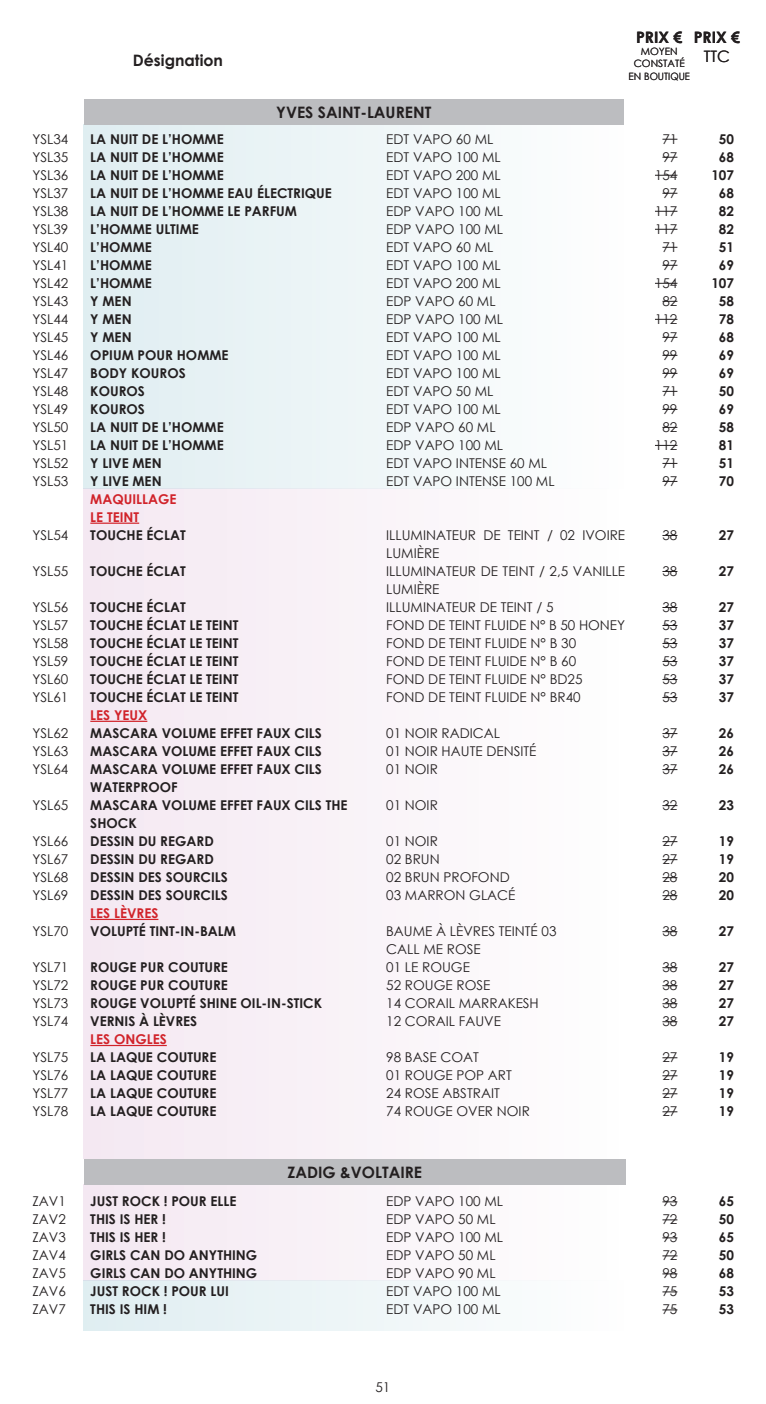
<style>
.page{position:relative;width:766px;height:1404px;background:#fff}
.page>*{position:absolute;margin:0;border:0;box-sizing:border-box;transform-origin:0 0}
.t1{font:700 15.75px "Century Gothic";color:#231f20}
.t2{font:15.75px "Century Gothic";color:#231f20}
.t3{font:13.5px/18px "Century Gothic";color:#231f20;text-align:justify}
.t4{font:700 13.5px/18px "Century Gothic";color:#231f20;text-align:justify}
.t5{font:700 13.5px/18px "Century Gothic";color:#d1232a}
.t6{font:10.12px/12.2px "Century Gothic";color:#231f20;text-align:center}
</style>
<div class="page">
<div style="left:84px;top:488px;width:541px;height:670px;background:#f9f3f8"></div>
<div style="left:84px;top:1184px;width:541px;height:96px;background:#f9f3f8"></div>
<div style="left:84px;top:1280px;width:541px;height:50px;background:linear-gradient(to right,#dfedf1,#fefefe)"></div>
<div style="left:84px;top:125px;width:541px;height:363px;background:linear-gradient(to right,#dfedf1,#fefefe)"></div>
<hr style="left:90px;top:522px;width:49px;height:1px;background:#d1232a">
<hr style="left:90px;top:720px;width:57px;height:1px;background:#d1232a">
<hr style="left:90px;top:918px;width:68px;height:1px;background:#d1232a">
<hr style="left:90px;top:1044px;width:77px;height:1px;background:#d1232a">
<div style="left:84px;top:99px;width:539px;height:26px;background:#bcbdc0"></div>
<svg style="left:662px;top:139px;width:15px;height:1px"></svg>
<svg style="left:662px;top:157px;width:15px;height:1px"></svg>
<svg style="left:655px;top:175px;width:22px;height:1px"></svg>
<svg style="left:662px;top:193px;width:15px;height:1px"></svg>
<svg style="left:655px;top:211px;width:22px;height:1px"></svg>
<svg style="left:655px;top:229px;width:22px;height:1px"></svg>
<svg style="left:662px;top:247px;width:15px;height:1px"></svg>
<svg style="left:662px;top:265px;width:15px;height:1px"></svg>
<svg style="left:655px;top:283px;width:22px;height:1px"></svg>
<svg style="left:662px;top:301px;width:15px;height:1px"></svg>
<svg style="left:655px;top:319px;width:22px;height:1px"></svg>
<svg style="left:662px;top:337px;width:15px;height:1px"></svg>
<svg style="left:662px;top:355px;width:15px;height:1px"></svg>
<svg style="left:662px;top:373px;width:15px;height:1px"></svg>
<svg style="left:662px;top:391px;width:15px;height:1px"></svg>
<svg style="left:662px;top:409px;width:15px;height:1px"></svg>
<svg style="left:662px;top:427px;width:15px;height:1px"></svg>
<svg style="left:655px;top:445px;width:22px;height:1px"></svg>
<svg style="left:662px;top:463px;width:15px;height:1px"></svg>
<svg style="left:662px;top:481px;width:15px;height:1px"></svg>
<svg style="left:662px;top:535px;width:15px;height:1px"></svg>
<svg style="left:662px;top:571px;width:15px;height:1px"></svg>
<svg style="left:662px;top:607px;width:15px;height:1px"></svg>
<svg style="left:662px;top:625px;width:15px;height:1px"></svg>
<svg style="left:662px;top:643px;width:15px;height:1px"></svg>
<svg style="left:662px;top:661px;width:15px;height:1px"></svg>
<svg style="left:662px;top:679px;width:15px;height:1px"></svg>
<svg style="left:662px;top:697px;width:15px;height:1px"></svg>
<svg style="left:662px;top:733px;width:15px;height:1px"></svg>
<svg style="left:662px;top:751px;width:15px;height:1px"></svg>
<svg style="left:662px;top:769px;width:15px;height:1px"></svg>
<svg style="left:662px;top:805px;width:15px;height:1px"></svg>
<svg style="left:662px;top:841px;width:15px;height:1px"></svg>
<svg style="left:662px;top:859px;width:15px;height:1px"></svg>
<svg style="left:662px;top:877px;width:15px;height:1px"></svg>
<svg style="left:662px;top:895px;width:15px;height:1px"></svg>
<svg style="left:662px;top:931px;width:15px;height:1px"></svg>
<svg style="left:662px;top:967px;width:15px;height:1px"></svg>
<svg style="left:662px;top:985px;width:15px;height:1px"></svg>
<svg style="left:662px;top:1003px;width:15px;height:1px"></svg>
<svg style="left:662px;top:1021px;width:15px;height:1px"></svg>
<svg style="left:662px;top:1057px;width:15px;height:1px"></svg>
<svg style="left:662px;top:1075px;width:15px;height:1px"></svg>
<svg style="left:662px;top:1093px;width:15px;height:1px"></svg>
<svg style="left:662px;top:1111px;width:15px;height:1px"></svg>
<svg style="left:662px;top:1201px;width:15px;height:1px"></svg>
<svg style="left:662px;top:1219px;width:15px;height:1px"></svg>
<svg style="left:662px;top:1237px;width:15px;height:1px"></svg>
<svg style="left:662px;top:1255px;width:15px;height:1px"></svg>
<svg style="left:662px;top:1273px;width:15px;height:1px"></svg>
<svg style="left:662px;top:1291px;width:15px;height:1px"></svg>
<svg style="left:662px;top:1309px;width:15px;height:1px"></svg>
<div style="left:84px;top:1158px;width:541px;height:26px;background:#bcbdc0"></div>
<p class="t3" style="left:32px;top:130px;width:37px">YSL34<br>YSL35<br>YSL36<br>YSL37<br>YSL38<br>YSL39<br>YSL40<br>YSL41<br>YSL42<br>YSL43<br>YSL44<br>YSL45<br>YSL46<br>YSL47<br>YSL48<br>YSL49<br>YSL50<br>YSL51<br>YSL52<br>YSL53</p>
<p class="t3" style="left:32px;top:526px;width:37px">YSL54</p>
<p class="t3" style="left:32px;top:562px;width:37px">YSL55</p>
<p class="t3" style="left:32px;top:598px;width:37px">YSL56<br>YSL57<br>YSL58<br>YSL59<br>YSL60<br>YSL61</p>
<p class="t3" style="left:32px;top:724px;width:37px">YSL62<br>YSL63<br>YSL64</p>
<p class="t3" style="left:32px;top:796px;width:37px">YSL65</p>
<p class="t3" style="left:32px;top:832px;width:37px">YSL66<br>YSL67<br>YSL68<br>YSL69</p>
<p class="t3" style="left:32px;top:922px;width:37px">YSL70</p>
<p class="t3" style="left:32px;top:958px;width:37px">YSL71<br>YSL72<br>YSL73<br>YSL74</p>
<p class="t3" style="left:32px;top:1048px;width:37px">YSL75<br>YSL76<br>YSL77<br>YSL78</p>
<p class="t3" style="left:32px;top:1192px;width:35px">ZAV1<br>ZAV2<br>ZAV3<br>ZAV4<br>ZAV5<br>ZAV6<br>ZAV7</p>
<p class="t1" style="left:133px;top:48px;width:92px">Désignation</p>
<p class="t1" style="left:276px;top:100px;width:156px">YVES SAINT-LAURENT</p>
<p class="t1" style="left:636px;top:25px;width:48px">PRIX €</p>
<p class="t6" style="left:628px;top:45px;width:63px">MOYEN<br>CONSTATÉ<br>EN BOUTIQUE</p>
<p class="t1" style="left:693px;top:25px;width:48px">PRIX €</p>
<p class="t2" style="left:703px;top:45px;width:28px">TTC</p>
<p class="t4" style="left:90px;top:129px;width:243px;text-align:left">LA NUIT DE L’HOMME<br>LA NUIT DE L’HOMME<br>LA NUIT DE L’HOMME<br>LA NUIT DE L’HOMME EAU ÉLECTRIQUE<br>LA NUIT DE L’HOMME LE PARFUM<br>L’HOMME ULTIME<br>L’HOMME<br>L’HOMME<br>L’HOMME<br>Y MEN<br>Y MEN<br>Y MEN<br>OPIUM POUR HOMME<br>BODY KOUROS<br>KOUROS<br>KOUROS<br>LA NUIT DE L’HOMME<br>LA NUIT DE L’HOMME<br>Y LIVE MEN<br>Y LIVE MEN</p>
<p class="t5" style="left:90px;top:489px;width:88px">MAQUILLAGE<br>LE TEINT</p>
<p class="t4" style="left:90px;top:525px;width:97px">TOUCHE ÉCLAT</p>
<p class="t4" style="left:90px;top:561px;width:97px">TOUCHE ÉCLAT</p>
<p class="t4" style="left:90px;top:597px;width:149px;text-align:left">TOUCHE ÉCLAT<br>TOUCHE ÉCLAT LE TEINT<br>TOUCHE ÉCLAT LE TEINT<br>TOUCHE ÉCLAT LE TEINT<br>TOUCHE ÉCLAT LE TEINT<br>TOUCHE ÉCLAT LE TEINT</p>
<p class="t5" style="left:90px;top:705px;width:58px">LES YEUX</p>
<p class="t4" style="left:90px;top:723px;width:259px;text-align:left">MASCARA VOLUME EFFET FAUX CILS<br>MASCARA VOLUME EFFET FAUX CILS<br>MASCARA VOLUME EFFET FAUX CILS<br>WATERPROOF<br>MASCARA VOLUME EFFET FAUX CILS THE<br>SHOCK<br>DESSIN DU REGARD<br>DESSIN DU REGARD<br>DESSIN DES SOURCILS<br>DESSIN DES SOURCILS</p>
<p class="t5" style="left:90px;top:903px;width:70px">LES LÈVRES</p>
<p class="t4" style="left:90px;top:921px;width:147px">VOLUPTÉ TINT-IN-BALM</p>
<p class="t4" style="left:90px;top:957px;width:233px;text-align:left">ROUGE PUR COUTURE<br>ROUGE PUR COUTURE<br>ROUGE VOLUPTÉ SHINE OIL-IN-STICK<br>VERNIS À LÈVRES</p>
<p class="t5" style="left:90px;top:1029px;width:78px">LES ONGLES</p>
<p class="t4" style="left:90px;top:1047px;width:128px">LA LAQUE COUTURE LA LAQUE COUTURE LA LAQUE COUTURE LA LAQUE COUTURE</p>
<p class="t3" style="left:386px;top:130px;width:170px;text-align:left">EDT VAPO 60 ML<br>EDT VAPO 100 ML<br>EDT VAPO 200 ML<br>EDT VAPO 100 ML<br>EDP VAPO 100 ML<br>EDP VAPO 100 ML<br>EDT VAPO 60 ML<br>EDT VAPO 100 ML<br>EDT VAPO 200 ML<br>EDP VAPO 60 ML<br>EDP VAPO 100 ML<br>EDT VAPO 100 ML<br>EDT VAPO 100 ML<br>EDT VAPO 100 ML<br>EDT VAPO 50 ML<br>EDT VAPO 100 ML<br>EDP VAPO 60 ML<br>EDP VAPO 100 ML<br>EDT VAPO INTENSE 60 ML<br>EDT VAPO INTENSE 100 ML</p>
<p class="t3" style="left:386px;top:526px;width:240px;text-align:left">ILLUMINATEUR DE TEINT / 02 IVOIRE<br>LUMIÈRE<br>ILLUMINATEUR DE TEINT / 2,5 VANILLE<br>LUMIÈRE<br>ILLUMINATEUR DE TEINT / 5<br>FOND DE TEINT FLUIDE N° B 50 HONEY<br>FOND DE TEINT FLUIDE N° B 30<br>FOND DE TEINT FLUIDE N° B 60<br>FOND DE TEINT FLUIDE N° BD25<br>FOND DE TEINT FLUIDE N° BR40</p>
<p class="t3" style="left:386px;top:724px;width:152px;text-align:left">01 NOIR RADICAL<br>01 NOIR HAUTE DENSITÉ<br>01 NOIR</p>
<p class="t3" style="left:386px;top:796px;width:53px">01 NOIR</p>
<p class="t3" style="left:386px;top:832px;width:131px;text-align:left">01 NOIR<br>02 BRUN<br>02 BRUN PROFOND<br>03 MARRON GLACÉ</p>
<p class="t3" style="left:386px;top:922px;width:172px;text-align:left">BAUME À LÈVRES TEINTÉ 03<br>CALL ME ROSE<br>01 LE ROUGE<br>52 ROUGE ROSE<br>14 CORAIL MARRAKESH<br>12 CORAIL FAUVE</p>
<p class="t3" style="left:386px;top:1048px;width:145px;text-align:left">98 BASE COAT<br>01 ROUGE POP ART<br>24 ROSE ABSTRAIT<br>74 ROUGE OVER NOIR</p>
<p class="t4" style="left:90px;top:1191px;width:168px;text-align:left">JUST ROCK ! POUR ELLE<br>THIS IS HER !<br>THIS IS HER !<br>GIRLS CAN DO ANYTHING<br>GIRLS CAN DO ANYTHING<br>JUST ROCK ! POUR LUI<br>THIS IS HIM !</p>
<p class="t1" style="left:287px;top:1159px;width:136px">ZADIG &amp;VOLTAIRE</p>
<p class="t3" style="left:386px;top:1192px;width:118px;text-align:left">EDP VAPO 100 ML<br>EDP VAPO 50 ML<br>EDP VAPO 100 ML<br>EDP VAPO 50 ML<br>EDP VAPO 90 ML<br>EDT VAPO 100 ML<br>EDT VAPO 100 ML</p>
<p class="t3" style="left:654px;top:130px;width:24px;text-align:center">71<br>97<br>154<br>97<br>117<br>117<br>71<br>97<br>154<br>82<br>112<br>97<br>99<br>99<br>71<br>99<br>82<br>112<br>71<br>97</p>
<p class="t3" style="left:662px;top:526px;width:16px">38</p>
<p class="t3" style="left:662px;top:562px;width:16px">38</p>
<p class="t3" style="left:662px;top:598px;width:16px">38<br>53<br>53<br>53<br>53<br>53</p>
<p class="t3" style="left:662px;top:724px;width:16px">37<br>37<br>37</p>
<p class="t3" style="left:662px;top:796px;width:16px">32</p>
<p class="t3" style="left:662px;top:832px;width:16px">27<br>27<br>28<br>28</p>
<p class="t3" style="left:662px;top:922px;width:16px">38</p>
<p class="t3" style="left:662px;top:958px;width:16px">38<br>38<br>38<br>38</p>
<p class="t3" style="left:662px;top:1048px;width:16px">27<br>27<br>27<br>27</p>
<p class="t3" style="left:662px;top:1192px;width:16px">93<br>72<br>93<br>72<br>98<br>75<br>75</p>
<p class="t4" style="left:711px;top:129px;width:24px;text-align:center">50<br>68<br>107<br>68<br>82<br>82<br>51<br>69<br>107<br>58<br>78<br>68<br>69<br>69<br>50<br>69<br>58<br>81<br>51<br>70</p>
<p class="t4" style="left:718px;top:525px;width:17px">27</p>
<p class="t4" style="left:718px;top:561px;width:17px">27</p>
<p class="t4" style="left:718px;top:597px;width:17px">27<br>37<br>37<br>37<br>37<br>37</p>
<p class="t4" style="left:718px;top:723px;width:17px">26<br>26<br>26</p>
<p class="t4" style="left:718px;top:795px;width:17px">23</p>
<p class="t4" style="left:718px;top:831px;width:17px">19<br>19<br>20<br>20</p>
<p class="t4" style="left:718px;top:921px;width:17px">27</p>
<p class="t4" style="left:718px;top:957px;width:17px">27<br>27<br>27<br>27</p>
<p class="t4" style="left:718px;top:1047px;width:17px">19<br>19<br>19<br>19</p>
<p class="t4" style="left:718px;top:1191px;width:17px">65<br>50<br>65<br>50<br>68<br>53<br>53</p>
<p class="t3" style="left:375px;top:1377px;width:16px">51</p>
</div>
